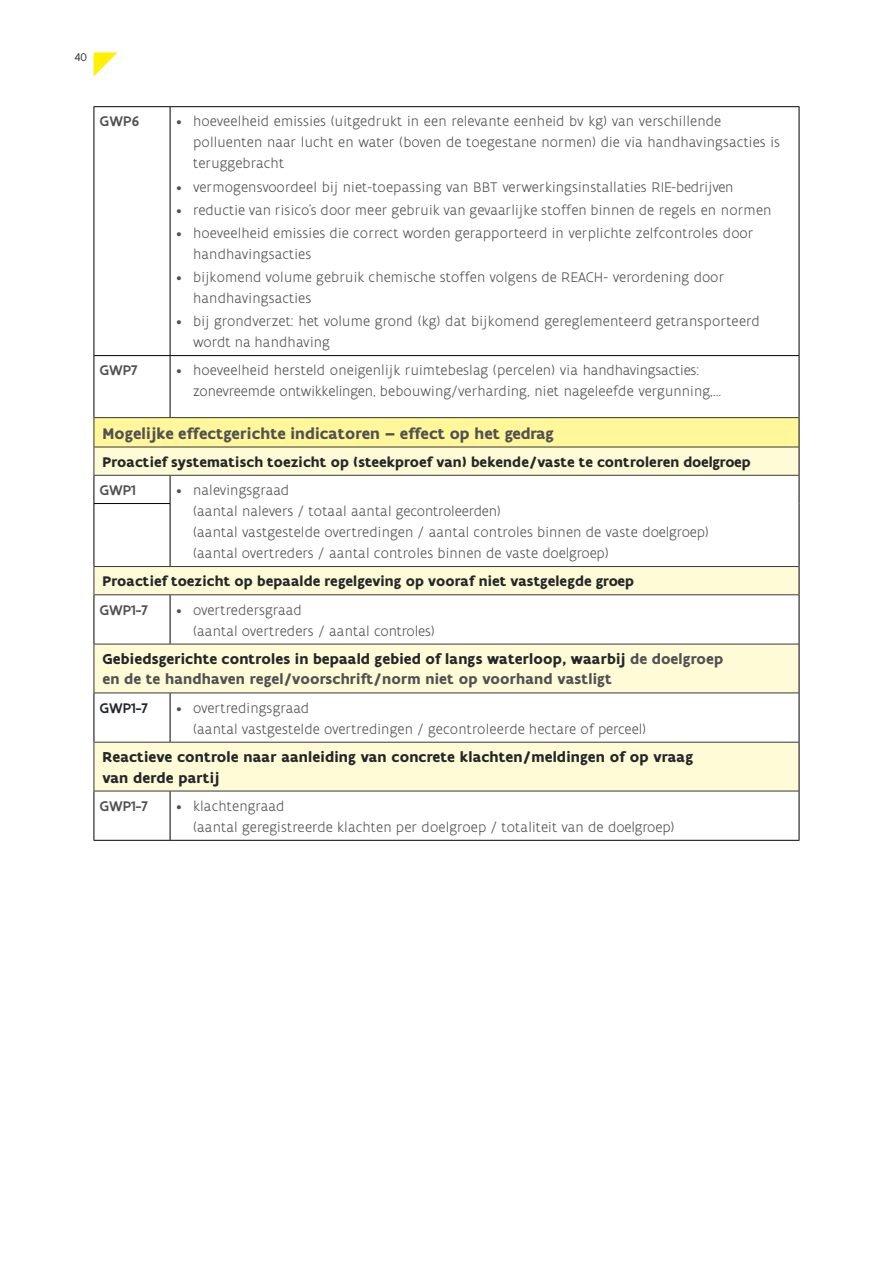
<style>
.page{position:relative;width:893px;height:1263px;background:#fff}
.page>*{position:absolute;margin:0;border:0;box-sizing:border-box;transform-origin:0 0}
.t1_1{font:700 16.5px "Flanders Art Sans";letter-spacing:.01em;color:#515153}
.t1_3{font:700 15.45px/20.2px "Flanders Art Sans";letter-spacing:.01em;color:#515153}
.t1_3-2{font:700 15.45px/20.2px "Flanders Art Sans";letter-spacing:.01em;color:#23272a}
.t1{font:300 15px/21px "Flanders Art Sans";letter-spacing:.01em;color:#515153}
.t1_4{font:700 15px "Flanders Art Sans";letter-spacing:.01em;color:#23272a}
.t1_4-2{font:500 15px "Flanders Art Sans";letter-spacing:-.01em;color:#515153}
.t1_4-3{font:500 15px "Flanders Art Sans";color:#23272a}
.t2{font:12px "Flanders Art Sans";color:#383839}
.s1{color:#23272a}
</style>
<div class="page">
<svg style="left:94px;top:52px;width:24px;height:24px"></svg>
<div style="left:94px;top:418px;width:705px;height:29px;background:#fff79a"></div>
<svg style="left:95px;top:448px;width:704px;height:343px"></svg>
<hr style="left:94px;top:106px;width:76px;height:1px;background:#000001">
<hr style="left:94px;top:107px;width:1px;height:248px;background:#000001">
<hr style="left:170px;top:106px;width:629px;height:1px;background:#000001">
<hr style="left:170px;top:107px;width:1px;height:248px;background:#000001">
<hr style="left:799px;top:107px;width:1px;height:248px;background:#000001">
<hr style="left:94px;top:355px;width:76px;height:1px;background:#000001">
<hr style="left:94px;top:356px;width:1px;height:61px;background:#000001">
<hr style="left:170px;top:355px;width:629px;height:1px;background:#000001">
<hr style="left:170px;top:356px;width:1px;height:61px;background:#000001">
<hr style="left:799px;top:356px;width:1px;height:62px;background:#000001">
<svg style="left:170px;top:476px;width:1px;height:27px"></svg>
<svg style="left:799px;top:418px;width:1px;height:85px"></svg>
<hr style="left:94px;top:503px;width:76px;height:1px;background:#000001">
<hr style="left:94px;top:504px;width:1px;height:62px;background:#000001">
<hr style="left:170px;top:504px;width:1px;height:62px;background:#000001">
<hr style="left:799px;top:503px;width:1px;height:63px;background:#000001">
<svg style="left:799px;top:566px;width:1px;height:29px"></svg>
<hr style="left:94px;top:595px;width:1px;height:49px;background:#000001">
<hr style="left:170px;top:595px;width:1px;height:49px;background:#000001">
<hr style="left:799px;top:595px;width:1px;height:49px;background:#000001">
<hr style="left:799px;top:644px;width:1px;height:49px;background:#000001">
<hr style="left:94px;top:693px;width:1px;height:49px;background:#000001">
<hr style="left:170px;top:693px;width:1px;height:49px;background:#000001">
<hr style="left:799px;top:693px;width:1px;height:49px;background:#000001">
<hr style="left:799px;top:742px;width:1px;height:49px;background:#000001">
<hr style="left:94px;top:791px;width:1px;height:49px;background:#000001">
<hr style="left:170px;top:791px;width:1px;height:49px;background:#000001">
<hr style="left:799px;top:791px;width:1px;height:49px;background:#000001">
<hr style="left:94px;top:840px;width:76px;height:1px;background:#000001">
<hr style="left:170px;top:840px;width:629px;height:1px;background:#000001">
<hr style="left:94px;top:417px;width:76px;height:1px;background:#383839">
<hr style="left:170px;top:417px;width:629px;height:1px;background:#383839">
<hr style="left:94px;top:447px;width:76px;height:1px;background:#383839">
<svg style="left:94px;top:418px;width:1px;height:85px"></svg>
<hr style="left:170px;top:447px;width:629px;height:1px;background:#383839">
<hr style="left:94px;top:475px;width:76px;height:1px;background:#383839">
<hr style="left:170px;top:475px;width:629px;height:1px;background:#383839">
<hr style="left:94px;top:566px;width:76px;height:1px;background:#383839">
<svg style="left:94px;top:567px;width:1px;height:27px"></svg>
<hr style="left:170px;top:566px;width:629px;height:1px;background:#383839">
<hr style="left:94px;top:594px;width:76px;height:1px;background:#383839">
<hr style="left:170px;top:594px;width:629px;height:1px;background:#383839">
<hr style="left:94px;top:644px;width:76px;height:1px;background:#383839">
<hr style="left:94px;top:644px;width:1px;height:49px;background:#383839">
<hr style="left:170px;top:644px;width:629px;height:1px;background:#383839">
<hr style="left:94px;top:693px;width:76px;height:1px;background:#383839">
<hr style="left:170px;top:693px;width:629px;height:1px;background:#383839">
<hr style="left:94px;top:742px;width:76px;height:1px;background:#383839">
<hr style="left:94px;top:742px;width:1px;height:49px;background:#383839">
<hr style="left:170px;top:742px;width:629px;height:1px;background:#383839">
<hr style="left:94px;top:791px;width:76px;height:1px;background:#383839">
<hr style="left:170px;top:791px;width:629px;height:1px;background:#383839">
<p class="t2" style="left:75px;top:50px;width:14px">40</p>
<p class="t1_4-2" style="left:100px;top:112px;width:41px">GWP6</p>
<p class="t1" style="left:193px;top:111px;width:589px;text-indent:-17px">• hoeveelheid emissies (uitgedrukt in een relevante eenheid bv kg) van verschillende polluenten naar lucht en water (boven de toegestane normen) die via handhavingsacties is teruggebracht</p>
<p class="t1" style="left:176px;top:177px;width:559px">• vermogensvoordeel bij niet-toepassing van BBT verwerkingsinstallaties RIE-bedrijven</p>
<p class="t1" style="left:176px;top:200px;width:597px">• reductie van risico’s door meer gebruik van gevaarlijke stoffen binnen de regels en normen</p>
<p class="t1" style="left:193px;top:223px;width:562px;text-indent:-17px">• hoeveelheid emissies die correct worden gerapporteerd in verplichte zelfcontroles door handhavingsacties</p>
<p class="t1" style="left:193px;top:267px;width:533px;text-indent:-17px">• bijkomend volume gebruik chemische stoffen volgens de REACH- verordening door handhavingsacties</p>
<p class="t1" style="left:193px;top:311px;width:568px;text-indent:-17px">• bij grondverzet: het volume grond (kg) dat bijkomend gereglementeerd getransporteerd wordt na handhaving</p>
<p class="t1_4-2" style="left:100px;top:361px;width:39px">GWP7</p>
<p class="t1" style="left:193px;top:360px;width:530px;text-indent:-17px">• hoeveelheid hersteld oneigenlijk ruimtebeslag (percelen) via handhavingsacties: zonevreemde ontwikkelingen, bebouwing/verharding, niet nageleefde vergunning,…</p>
<p class="t1_1" style="left:102px;top:423px;width:453px">Mogelijke effectgerichte indicatoren – effect op het gedrag</p>
<p class="t1_4" style="left:102px;top:452px;width:650px">Proactief systematisch toezicht op (steekproef van) bekende/vaste te controleren doelgroep</p>
<p class="t1_4-2" style="left:100px;top:481px;width:37px">GWP1</p>
<p class="t1" style="left:193px;top:480px;width:517px;text-indent:-17px">• nalevingsgraad<br>(aantal nalevers / totaal aantal gecontroleerden)<br>(aantal vastgestelde overtredingen / aantal controles binnen de vaste doelgroep) (aantal overtreders / aantal controles binnen de vaste doelgroep)</p>
<p class="t1_4" style="left:102px;top:572px;width:533px">Proactief toezicht op bepaalde regelgeving op vooraf niet vastgelegde groep</p>
<p class="t1_4-2" style="left:100px;top:600px;width:50px">GWP1-7</p>
<p class="t1" style="left:193px;top:600px;width:243px;text-indent:-17px">• overtredersgraad<br>(aantal overtreders / aantal controles)</p>
<p class="t1_3" style="left:102px;top:649px;width:622px"><span class="s1">Gebiedsgerichte controles in bepaald gebied of langs waterloop, waarbij</span> de doelgroep en de te handhaven regel/voorschrift/norm niet op voorhand vastligt</p>
<p class="t1_4-3" style="left:100px;top:698px;width:50px">GWP1-7</p>
<p class="t1" style="left:193px;top:698px;width:454px;text-indent:-17px">• overtredingsgraad<br>(aantal vastgestelde overtredingen / gecontroleerde hectare of perceel)</p>
<p class="t1_3-2" style="left:102px;top:747px;width:592px">Reactieve controle naar aanleiding van concrete klachten/meldingen of op vraag van derde partij</p>
<p class="t1_4-2" style="left:100px;top:796px;width:50px">GWP1-7</p>
<p class="t1" style="left:193px;top:796px;width:483px;text-indent:-17px">• klachtengraad<br>(aantal geregistreerde klachten per doelgroep / totaliteit van de doelgroep)</p>
</div>
